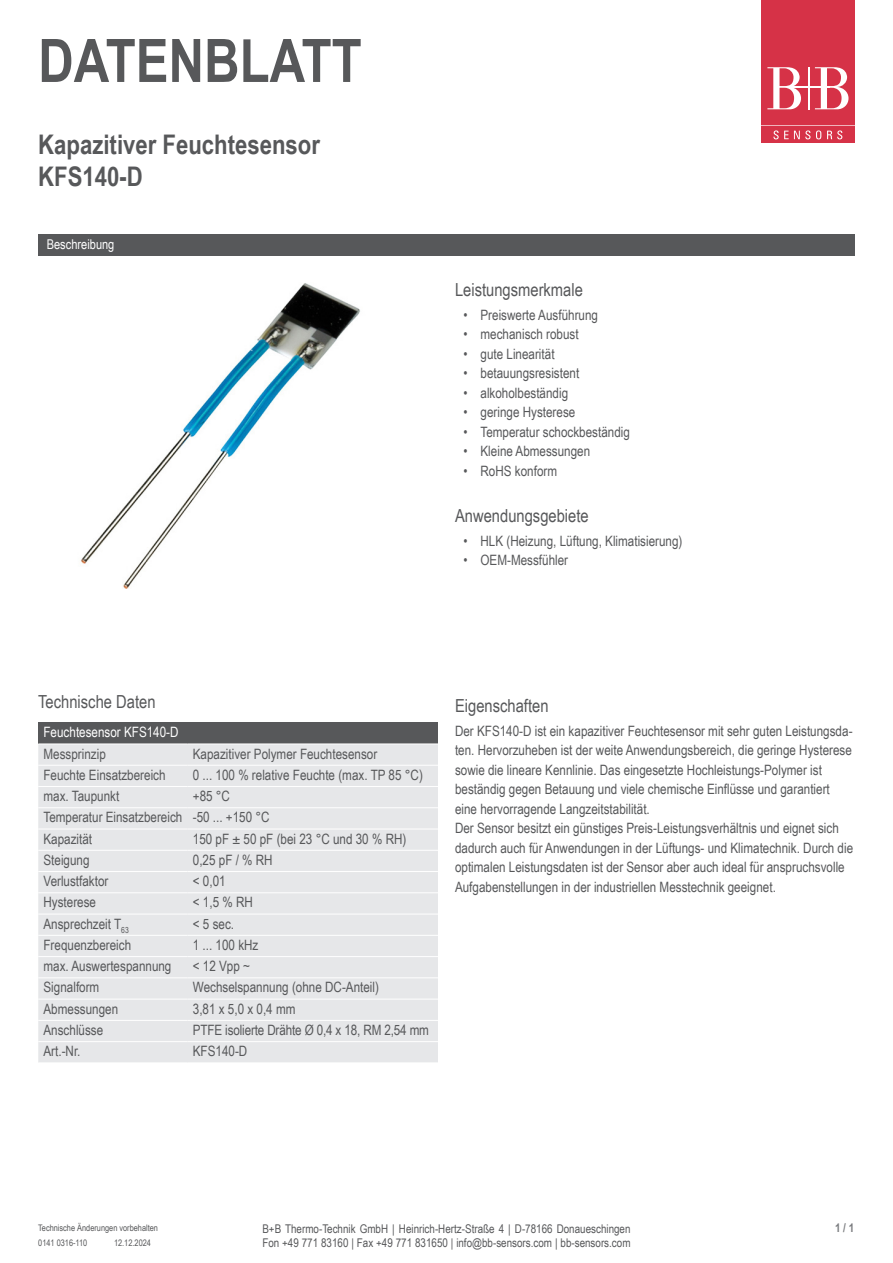
<style>
.page{position:relative;width:893px;height:1263px;background:#fff}
.page>*{position:absolute;margin:0;border:0;box-sizing:border-box;transform-origin:0 0}
.t1{font:700 60px "Arial Narrow";color:#57585a}
.t2{font:700 27px/32.4px "Arial Narrow";color:#57585a}
.t3{font:18px "Arial Narrow";color:#57585a}
.t4{font:14.25px/19.5px "Arial Narrow";color:#57585a}
.t5{font:14.25px "Arial Narrow";color:#fff}
.t6{font:13.5px "Arial Narrow";color:#fff}
.t7{font:12px/14.4px "Arial Narrow";color:#57585a}
.t8{font:700 12px "Arial Narrow";color:#787a7d}
.t9{font:9px/15px "Arial Narrow";color:#57585a}
</style>
<div class="page">
<div style="left:38px;top:234px;width:817px;height:21px;background:#57585a"></div>
<img style="left:81px;top:283px;width:279px;height:306px">
<div style="left:38px;top:723px;width:400px;height:21px;background:#57585a"></div>
<div style="left:38px;top:744px;width:400px;height:318px;background:#e6e7e9"></div>
<hr style="left:38px;top:743px;width:150px;height:1px;background:#fff">
<hr style="left:188px;top:743px;width:250px;height:1px;background:#fff">
<hr style="left:38px;top:765px;width:150px;height:1px;background:#fff">
<hr style="left:188px;top:765px;width:250px;height:1px;background:#fff">
<hr style="left:38px;top:786px;width:150px;height:1px;background:#fff">
<hr style="left:188px;top:786px;width:250px;height:1px;background:#fff">
<hr style="left:38px;top:807px;width:150px;height:1px;background:#fff">
<hr style="left:188px;top:807px;width:250px;height:1px;background:#fff">
<hr style="left:38px;top:829px;width:150px;height:1px;background:#fff">
<hr style="left:188px;top:829px;width:250px;height:1px;background:#fff">
<hr style="left:38px;top:850px;width:150px;height:1px;background:#fff">
<hr style="left:188px;top:850px;width:250px;height:1px;background:#fff">
<hr style="left:38px;top:871px;width:150px;height:1px;background:#fff">
<hr style="left:188px;top:871px;width:250px;height:1px;background:#fff">
<hr style="left:38px;top:892px;width:150px;height:1px;background:#fff">
<hr style="left:188px;top:892px;width:250px;height:1px;background:#fff">
<hr style="left:38px;top:914px;width:150px;height:1px;background:#fff">
<hr style="left:188px;top:914px;width:250px;height:1px;background:#fff">
<hr style="left:38px;top:935px;width:150px;height:1px;background:#fff">
<hr style="left:188px;top:935px;width:250px;height:1px;background:#fff">
<hr style="left:38px;top:956px;width:150px;height:1px;background:#fff">
<hr style="left:188px;top:956px;width:250px;height:1px;background:#fff">
<hr style="left:38px;top:977px;width:150px;height:1px;background:#fff">
<hr style="left:188px;top:977px;width:250px;height:1px;background:#fff">
<hr style="left:38px;top:999px;width:150px;height:1px;background:#fff">
<hr style="left:188px;top:999px;width:250px;height:1px;background:#fff">
<hr style="left:38px;top:1020px;width:150px;height:1px;background:#fff">
<hr style="left:188px;top:1020px;width:250px;height:1px;background:#fff">
<hr style="left:38px;top:1041px;width:150px;height:1px;background:#fff">
<hr style="left:188px;top:1041px;width:250px;height:1px;background:#fff">
<div style="left:761px;top:126px;width:94px;height:17px;background:#d63247"></div>
<svg style="left:761px;top:0;width:94px;height:139px"></svg>
<h1 class="t1" style="left:38px;top:15px;width:325px">DATENBLATT</h1>
<h2 class="t2" style="left:38px;top:127px;width:283px">Kapazitiver Feuchtesensor<br>KFS140-D</h2>
<p class="t6" style="left:47px;top:235px;width:69px">Beschreibung</p>
<p class="t3" style="left:455px;top:276px;width:129px">Leistungsmerkmale</p>
<p class="t4" style="left:463px;top:304px;width:136px">• Preiswerte Ausführung</p>
<p class="t4" style="left:463px;top:324px;width:117px">• mechanisch robust</p>
<p class="t4" style="left:463px;top:343px;width:93px">• gute Linearität</p>
<p class="t4" style="left:463px;top:363px;width:117px">• betauungsresistent</p>
<p class="t4" style="left:463px;top:382px;width:106px">• alkoholbeständig</p>
<p class="t4" style="left:463px;top:402px;width:113px">• geringe Hysterese</p>
<p class="t4" style="left:463px;top:421px;width:168px">• Temperatur schockbeständig</p>
<p class="t4" style="left:463px;top:441px;width:128px">• Kleine Abmessungen</p>
<p class="t4" style="left:463px;top:460px;width:95px">• RoHS konform</p>
<p class="t3" style="left:455px;top:503px;width:135px">Anwendungsgebiete</p>
<p class="t4" style="left:463px;top:531px;width:220px">• HLK (Heizung, Lüftung, Klimatisierung)</p>
<p class="t4" style="left:463px;top:550px;width:106px">• OEM-Messfühler</p>
<p class="t3" style="left:38px;top:688px;width:119px">Technische Daten</p>
<p class="t5" style="left:44px;top:722px;width:137px">Feuchtesensor KFS140-D</p>
<p class="t4" style="left:44px;top:743px;width:64px">Messprinzip</p>
<p class="t4" style="left:193px;top:743px;width:186px">Kapazitiver Polymer Feuchtesensor</p>
<p class="t4" style="left:44px;top:764px;width:124px">Feuchte Einsatzbereich</p>
<p class="t4" style="left:193px;top:764px;width:232px">0 ... 100 % relative Feuchte (max. TP 85 °C)</p>
<p class="t4" style="left:44px;top:786px;width:77px">max. Taupunkt</p>
<p class="t4" style="left:44px;top:785px;width:228px;line-height:21.3px;text-indent:149px">+85 °C<br>Temperatur Einsatzbereich -50 ... +150 °C<br>Kapazität</p>
<p class="t4" style="left:193px;top:828px;width:215px">150 pF ± 50 pF (bei 23 °C und 30 % RH)</p>
<p class="t4" style="left:44px;top:850px;width:48px">Steigung</p>
<p class="t4" style="left:193px;top:850px;width:81px">0,25 pF / % RH</p>
<p class="t4" style="left:44px;top:871px;width:66px">Verlustfaktor</p>
<p class="t4" style="left:193px;top:871px;width:34px">&lt; 0,01</p>
<p class="t4" style="left:44px;top:892px;width:54px">Hysterese</p>
<p class="t4" style="left:193px;top:892px;width:62px">&lt; 1,5 % RH</p>
<p class="t4" style="left:44px;top:913px;width:87px">Ansprechzeit T<sub>63</sub></p>
<p class="t4" style="left:193px;top:913px;width:43px">&lt; 5 sec.</p>
<p class="t4" style="left:44px;top:935px;width:89px">Frequenzbereich</p>
<p class="t4" style="left:193px;top:935px;width:67px">1 ... 100 kHz</p>
<p class="t4" style="left:44px;top:956px;width:129px">max. Auswertespannung</p>
<p class="t4" style="left:193px;top:956px;width:59px">&lt; 12 Vpp ~</p>
<p class="t4" style="left:44px;top:977px;width:57px">Signalform</p>
<p class="t4" style="left:193px;top:977px;width:188px">Wechselspannung (ohne DC-Anteil)</p>
<p class="t4" style="left:44px;top:998px;width:76px">Abmessungen</p>
<p class="t4" style="left:193px;top:998px;width:104px">3,81 x 5,0 x 0,4 mm</p>
<p class="t4" style="left:44px;top:1020px;width:61px">Anschlüsse</p>
<p class="t4" style="left:193px;top:1020px;width:238px">PTFE isolierte Drähte Ø 0,4 x 18, RM 2,54 mm</p>
<p class="t4" style="left:44px;top:1041px;width:39px">Art.-Nr.</p>
<p class="t4" style="left:193px;top:1041px;width:56px">KFS140-D</p>
<p class="t3" style="left:455px;top:692px;width:95px">Eigenschaften</p>
<p class="t4" style="left:455px;top:720px;width:400px">Der KFS140-D ist ein kapazitiver Feuchtesensor mit sehr guten Leistungsda&shy;ten. Hervorzuheben ist der weite Anwendungsbereich, die geringe Hysterese sowie die lineare Kennlinie. Das eingesetzte Hochleistungs-Polymer ist beständig gegen Betauung und viele chemische Einflüsse und garantiert eine hervorragende Langzeitstabilität.<br>Der Sensor besitzt ein günstiges Preis-Leistungsverhältnis und eignet sich dadurch auch für Anwendungen in der Lüftungs- und Klimatechnik. Durch die optimalen Leistungsdaten ist der Sensor aber auch ideal für anspruchsvolle Aufgabenstellungen in der industriellen Messtechnik geeignet.</p>
<p class="t9" style="left:38px;top:1219px;width:121px">Technische Änderungen vorbehalten<br>0141 0316-110</p>
<p class="t9" style="left:114px;top:1234px;width:38px">12.12.2024</p>
<p class="t7" style="left:262px;top:1221px;width:370px">B+B Thermo-Technik GmbH | Heinrich-Hertz-Straße 4 | D-78166 Donaueschingen<br>Fon +49 771 83160 | Fax +49 771 831650 | info@bb-sensors.com | bb-sensors.com</p>
<p class="t8" style="left:835px;top:1219px;width:21px">1 / 1</p>
</div>
